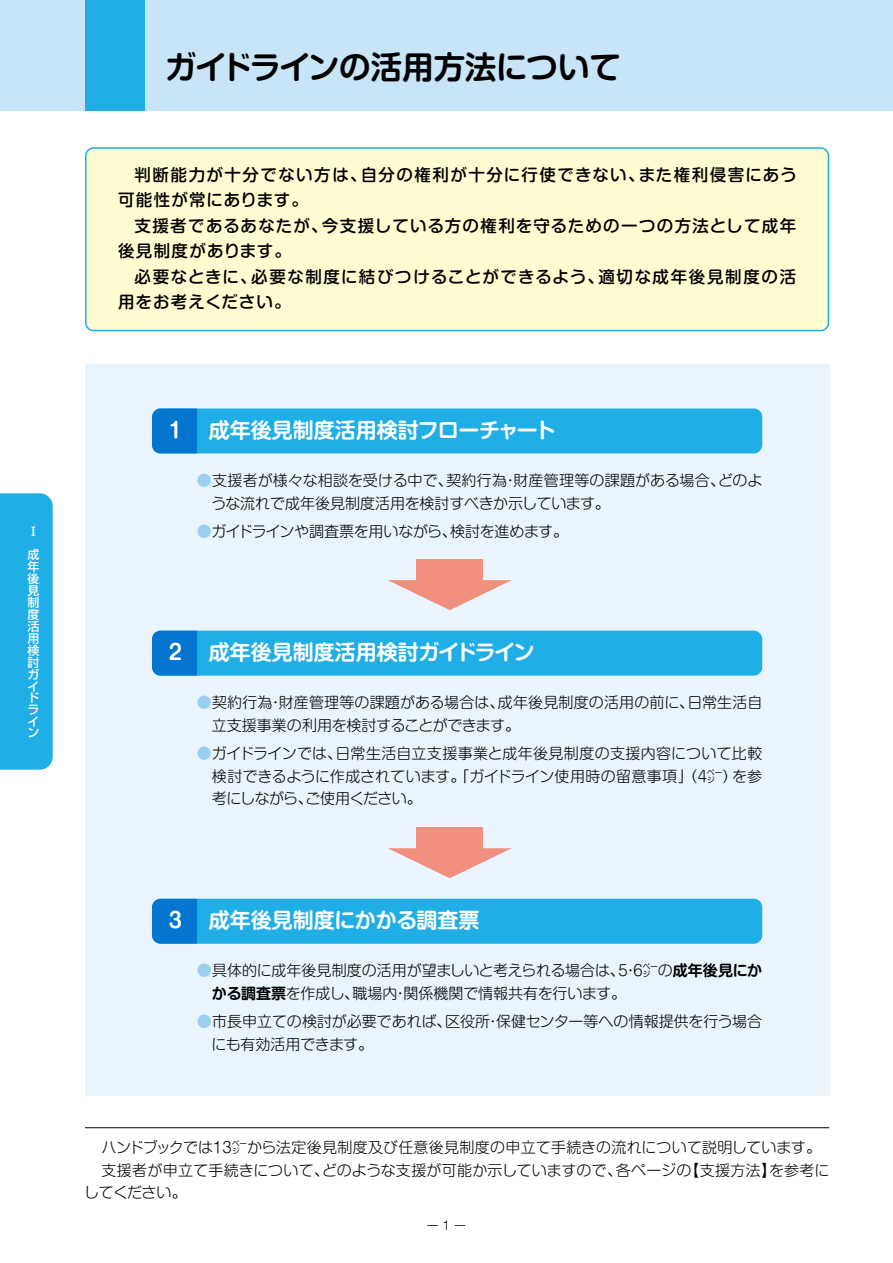
<style>
.page{position:relative;width:893px;height:1263px;background:#fff}
.page>*{position:absolute;margin:0;border:0;box-sizing:border-box;transform-origin:0 0}
.t1{font:700 31.5px "Shin M Go Pro De";letter-spacing:-.015em;color:#000}
.t2{font:700 21px "Shin M Go Pro De";color:#fff}
.t3{font:500 16.5px/25.5px "Shin M Go Pro";letter-spacing:.08em;color:#000}
.t4{font:300 15px/22.5px "Shin M Go Pro";color:#000}
.t5{font:300 15px "Shin M Go Pro";letter-spacing:-.02em;color:#000}
.t6{font:500 12px/11.9px "Shin Go Pro";color:#fff}
.t7{font:300 12px "Shin M Go Pro";color:#000}
.s1{color:#9acff0}
.s2{font-family:"Shin M Go Pro De";font-weight:700}
</style>
<div class="page">
<div style="left:85px;top:365px;width:744px;height:731px;background:#e9f4fc"></div>
<div style="left:85px;top:147px;width:744px;height:184px;background:#fffcd1"></div>
<hr style="left:85px;top:1127px;width:744px;height:1px;background:#000">
<div style="left:152px;top:408px;width:610px;height:45px;background:#20aee6;border-radius:9px"></div>
<div style="left:152px;top:408px;width:45px;height:45px;background:#0476cf"></div>
<div style="left:152px;top:631px;width:610px;height:45px;background:#20aee6;border-radius:9px"></div>
<div style="left:152px;top:631px;width:45px;height:45px;background:#0476cf"></div>
<div style="left:152px;top:899px;width:610px;height:45px;background:#20aee6;border-radius:9px"></div>
<div style="left:152px;top:899px;width:45px;height:45px;background:#0476cf"></div>
<div style="left:417px;top:560px;width:66px;height:26px;background:#f08f7e"></div>
<svg style="left:388px;top:580px;width:124px;height:30px"></svg>
<div style="left:417px;top:828px;width:66px;height:26px;background:#f08f7e"></div>
<svg style="left:388px;top:848px;width:124px;height:30px"></svg>
<div style="left:0;top:0;width:893px;height:110px;background:#c8e4f7"></div>
<div style="left:0;top:493px;width:53px;height:277px;background:#20aee6"></div>
<div style="left:85px;top:0;width:60px;height:110px;background:#20aee6"></div>
<p class="t6" style="left:28px;top:518px;width:13px;line-height:23.4px">Ⅰ成</p>
<p class="t6" style="left:28px;top:559px;width:13px;text-align:justify">年後見制度活用検討ガイドライン</p>
<h1 class="t1" style="left:165px;top:41px;width:457px">ガイドラインの活用方法について</h1>
<p class="t3" style="left:118px;top:160px;width:680px;text-indent:16px">判断能力が十分でない方は、自分の権利が十分に行使できない、また権利侵害にあう可能性が常にあります。</p>
<p class="t3" style="left:118px;top:211px;width:680px;text-indent:16px">支援者であるあなたが、今支援している方の権利を守るための一つの方法として成年後見制度があります。</p>
<p class="t3" style="left:118px;top:262px;width:679px;text-indent:16px">必要なときに、必要な制度に結びつけることができるよう、適切な成年後見制度の活用をお考えください。</p>
<h2 class="t2" style="left:169px;top:413px;width:15px">1</h2>
<h2 class="t2" style="left:209px;top:413px;width:348px">成年後見制度活用検討フローチャート</h2>
<p class="t4" style="left:211px;top:467px;width:553px;text-indent:-14px"><span class="s1">●</span>支援者が様々な相談を受ける中で、契約行為・財産管理等の課題がある場合、どのような流れで成年後見制度活用を検討すべきか示しています。</p>
<p class="t5" style="left:197px;top:519px;width:373px"><span class="s1">●</span>ガイドラインや調査票を用いながら、検討を進めます。</p>
<h2 class="t2" style="left:169px;top:635px;width:15px">2</h2>
<h2 class="t2" style="left:209px;top:635px;width:327px">成年後見制度活用検討ガイドライン</h2>
<p class="t4" style="left:212px;top:690px;width:552px;text-indent:-15px"><span class="s1">●</span>契約行為・財産管理等の課題がある場合は、成年後見制度の活用の前に、日常生活自立支援事業の利用を検討することができます。</p>
<p class="t4" style="left:212px;top:741px;width:552px;text-align:justify;text-indent:-15px"><span class="s1">●</span>ガイドラインでは、日常生活自立支援事業と成年後見制度の支援内容について比較検討できるように作成されています。「ガイドライン使用時の留意事項」（4㌻）を参考にしながら、ご使用ください。</p>
<h2 class="t2" style="left:169px;top:903px;width:15px">3</h2>
<h2 class="t2" style="left:209px;top:903px;width:272px">成年後見制度にかかる調査票</h2>
<p class="t4" style="left:212px;top:958px;width:552px;text-indent:-15px"><span class="s1">●</span>具体的に成年後見制度の活用が望ましいと考えられる場合は、5・6㌻の<span class="s2">成年後見にかかる調査票</span>を作成し、職場内・関係機関で情報共有を行います。</p>
<p class="t4" style="left:212px;top:1009px;width:552px;text-indent:-15px"><span class="s1">●</span>市長申立ての検討が必要であれば、区役所・保健センター等への情報提供を行う場合にも有効活用できます。</p>
<p class="t4" style="left:102px;top:1135px;width:721px">ハンドブックでは13㌻から法定後見制度及び任意後見制度の申立て手続きの流れについて説明しています。</p>
<p class="t4" style="left:102px;top:1157px;width:729px">支援者が申立て手続きについて、どのような支援が可能か示していますので、各ページの【支援方法】を参考に</p>
<p class="t4" style="left:84px;top:1180px;width:104px">してください。</p>
<p class="t7" style="left:427px;top:1216px;width:41px">ー 1 ー</p>
</div>
